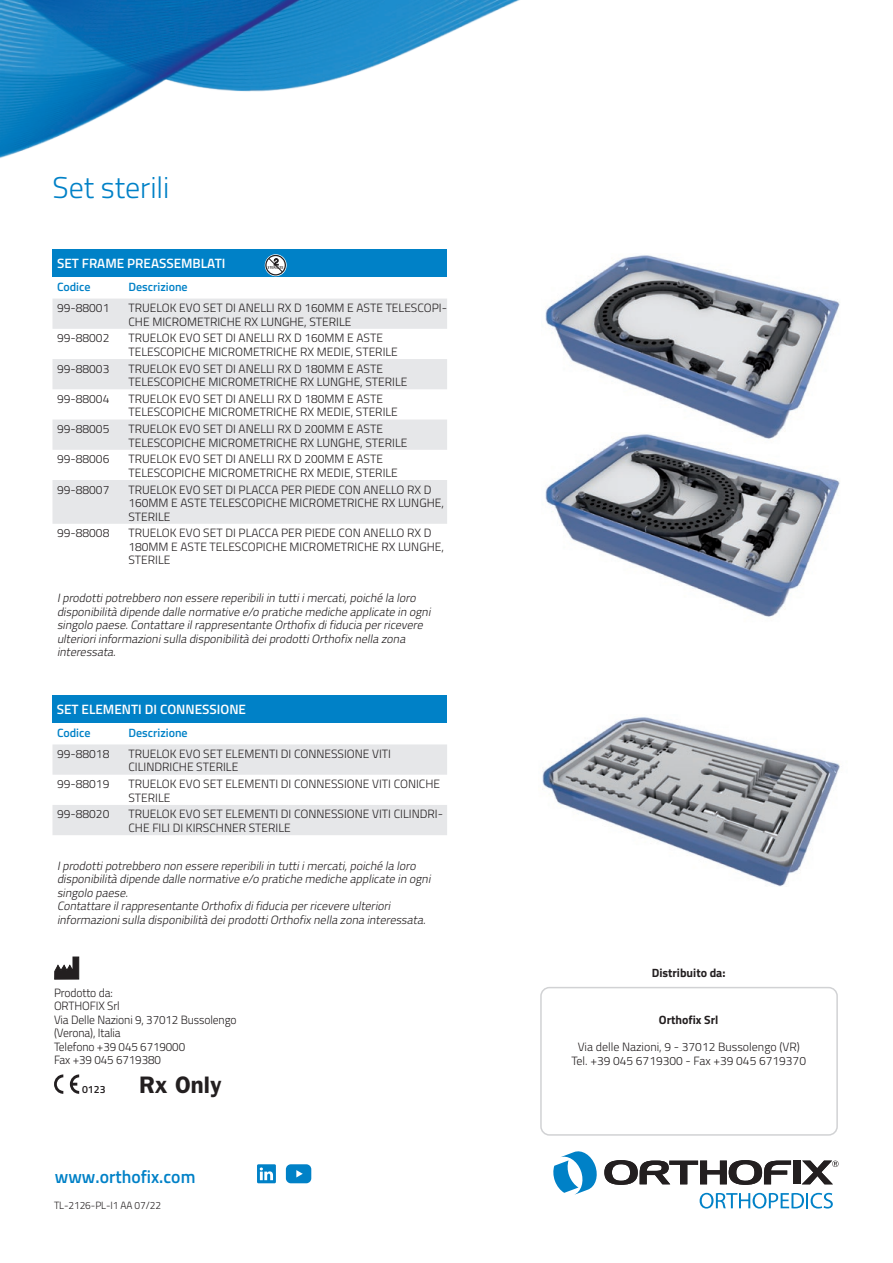
<style>
.page{position:relative;width:893px;height:1263px;background:#fff}
.page>*{position:absolute;margin:0;border:0;box-sizing:border-box;transform-origin:0 0}
.t1{font:300 30px "Titillium";color:#0081c7}
.t2{font:600 24px "Franklin Gothic";color:#231f20}
.t3{font:600 18px "Titillium";color:#0081c7}
.t4{font:600 13.5px "Titillium";color:#fff}
.t5{font:300 12px/13.5px "Titillium";color:#231f20}
.t6{font:italic 300 12px/13.5px "Titillium";color:#231f20}
.t7{font:600 12px "Titillium";color:#0081c7}
.t8{font:700 12px "Titillium";color:#231f20}
.t9{font:600 12px "Franklin Gothic";color:#231f20}
.t10{font:300 10.5px "Titillium";letter-spacing:-.01em;color:#231f20}
.t11{font:600 10.5px "Titillium";color:#231f20}
</style>
<div class="page">
<div style="left:52px;top:250px;width:395px;height:27px;background:#0081c7"></div>
<svg style="left:52px;top:299px;width:395px;height:225px;fill:#e6e7e9"></svg>
<img style="left:545px;top:255px;width:295px;height:177px">
<img style="left:545px;top:432px;width:295px;height:185px">
<div style="left:52px;top:695px;width:395px;height:28px;background:#0081c7"></div>
<svg style="left:52px;top:744px;width:395px;height:91px"></svg>
<img style="left:542px;top:717px;width:298px;height:169px">
<svg style="left:265px;top:254px;width:22px;height:22px"></svg>
<div style="left:265px;top:255px;width:21px;height:20px;border:1px solid #231f20;border-radius:50%"></div>
<svg style="left:268px;top:258px;width:15px;height:15px"></svg>
<img style="left:0;top:0;width:520px;height:158px">
<div style="left:540px;top:987px;width:298px;height:149px;border:2px solid #d1d2d4;border-radius:9px"></div>
<svg style="left:553px;top:1151px;width:286px;height:57px"></svg>
<svg style="left:257px;top:1164px;width:19px;height:19px"></svg>
<div style="left:286px;top:1164px;width:25px;height:19px;background:#0081c7;border-radius:5px"></div>
<svg style="left:296px;top:1170px;width:7px;height:7px"></svg>
<svg style="left:54px;top:1074px;width:9px;height:20px"></svg>
<svg style="left:70px;top:1074px;width:9px;height:20px"></svg>
<svg style="left:54px;top:956px;width:25px;height:24px"></svg>
<h1 class="t1" style="left:52px;top:165px;width:119px">Set sterili</h1>
<p class="t4" style="left:57px;top:253px;width:170px">SET FRAME PREASSEMBLATI</p>
<p class="t7" style="left:57px;top:278px;width:35px">Codice</p>
<p class="t7" style="left:128px;top:278px;width:61px">Descrizione</p>
<p class="t5" style="left:57px;top:300px;width:54px">99-88001</p>
<p class="t5" style="left:128px;top:300px;width:320px">TRUELOK EVO SET DI ANELLI RX D 160MM E ASTE TELESCOPI-<br>CHE MICROMETRICHE RX LUNGHE, STERILE</p>
<p class="t5" style="left:57px;top:331px;width:54px">99-88002</p>
<p class="t5" style="left:128px;top:331px;width:271px">TRUELOK EVO SET DI ANELLI RX D 160MM E ASTE<br>TELESCOPICHE MICROMETRICHE RX MEDIE, STERILE</p>
<p class="t5" style="left:57px;top:361px;width:54px">99-88003</p>
<p class="t5" style="left:128px;top:361px;width:281px">TRUELOK EVO SET DI ANELLI RX D 180MM E ASTE<br>TELESCOPICHE MICROMETRICHE RX LUNGHE, STERILE</p>
<p class="t5" style="left:57px;top:391px;width:54px">99-88004</p>
<p class="t5" style="left:128px;top:391px;width:271px">TRUELOK EVO SET DI ANELLI RX D 180MM E ASTE<br>TELESCOPICHE MICROMETRICHE RX MEDIE, STERILE</p>
<p class="t5" style="left:57px;top:421px;width:54px">99-88005</p>
<p class="t5" style="left:128px;top:421px;width:281px">TRUELOK EVO SET DI ANELLI RX D 200MM E ASTE<br>TELESCOPICHE MICROMETRICHE RX LUNGHE, STERILE</p>
<p class="t5" style="left:57px;top:452px;width:54px">99-88006</p>
<p class="t5" style="left:128px;top:452px;width:271px">TRUELOK EVO SET DI ANELLI RX D 200MM E ASTE<br>TELESCOPICHE MICROMETRICHE RX MEDIE, STERILE</p>
<p class="t5" style="left:57px;top:482px;width:54px">99-88007</p>
<p class="t5" style="left:128px;top:482px;width:317px">TRUELOK EVO SET DI PLACCA PER PIEDE CON ANELLO RX D<br>160MM E ASTE TELESCOPICHE MICROMETRICHE RX LUNGHE,<br>STERILE</p>
<p class="t5" style="left:57px;top:526px;width:54px">99-88008</p>
<p class="t5" style="left:128px;top:526px;width:317px">TRUELOK EVO SET DI PLACCA PER PIEDE CON ANELLO RX D<br>180MM E ASTE TELESCOPICHE MICROMETRICHE RX LUNGHE,<br>STERILE</p>
<p class="t6" style="left:57px;top:591px;width:378px">Iprodottipotrebbero non essere reperibiliin tuttiimercati,poiché la loro disponibilità dipende dalle normative e/o pratiche mediche applicate in ogni singolo paese.Contattare ilrappresentante Orthofix difiducia perricevere ulterioriinformazionisulla disponibilità deiprodottiOrthofix nella zona interessata.</p>
<p class="t4" style="left:57px;top:699px;width:191px">SET ELEMENTI DI CONNESSIONE</p>
<p class="t7" style="left:57px;top:723px;width:35px">Codice</p>
<p class="t7" style="left:128px;top:723px;width:61px">Descrizione</p>
<p class="t5" style="left:57px;top:746px;width:54px">99-88018</p>
<p class="t5" style="left:128px;top:746px;width:264px">TRUELOK EVO SET ELEMENTI DI CONNESSIONE VITI<br>CILINDRICHE STERILE</p>
<p class="t5" style="left:57px;top:777px;width:54px">99-88019</p>
<p class="t5" style="left:128px;top:777px;width:313px">TRUELOK EVO SET ELEMENTI DI CONNESSIONE VITI CONICHE<br>STERILE</p>
<p class="t5" style="left:57px;top:807px;width:54px">99-88020</p>
<p class="t5" style="left:128px;top:807px;width:316px">TRUELOK EVO SET ELEMENTI DI CONNESSIONE VITI CILINDRI-<br>CHE FILI DI KIRSCHNER STERILE</p>
<p class="t6" style="left:57px;top:858px;width:378px">Iprodottipotrebbero non essere reperibiliin tuttiimercati,poiché la loro disponibilità dipende dalle normative e/o pratiche mediche applicate in ogni singolo paese.<br>Contattare ilrappresentante Orthofix difiducia perricevere ulteriori informazionisulla disponibilità deiprodottiOrthofix nella zona interessata.</p>
<p class="t5" style="left:54px;top:985px;width:184px">Prodotto da:<br>ORTHOFIX Srl<br>Via Delle Nazioni 9, 37012 Bussolengo (Verona), Italia<br>Telefono +39 045 6719000<br>Fax +39 045 6719380</p>
<h2 class="t2" style="left:139px;top:1070px;width:84px">Rx Only</h2>
<p class="t9" style="left:149px;top:1012px;width:43px">Rx Only</p>
<p class="t11" style="left:82px;top:1081px;width:25px">0123</p>
<h3 class="t3" style="left:55px;top:1163px;width:142px">www.orthofix.com</h3>
<p class="t10" style="left:54px;top:1197px;width:109px">TL-2126-PL-I1 AA 07/22</p>
<p class="t8" style="left:652px;top:964px;width:75px">Distribuito da:</p>
<p class="t8" style="left:659px;top:1011px;width:61px">Orthofix Srl</p>
<p class="t5" style="left:571px;top:1040px;width:236px;text-align:center">Via delle Nazioni, 9 - 37012 Bussolengo (VR)<br>Tel. +39 045 6719300 - Fax +39 045 6719370</p>
</div>
